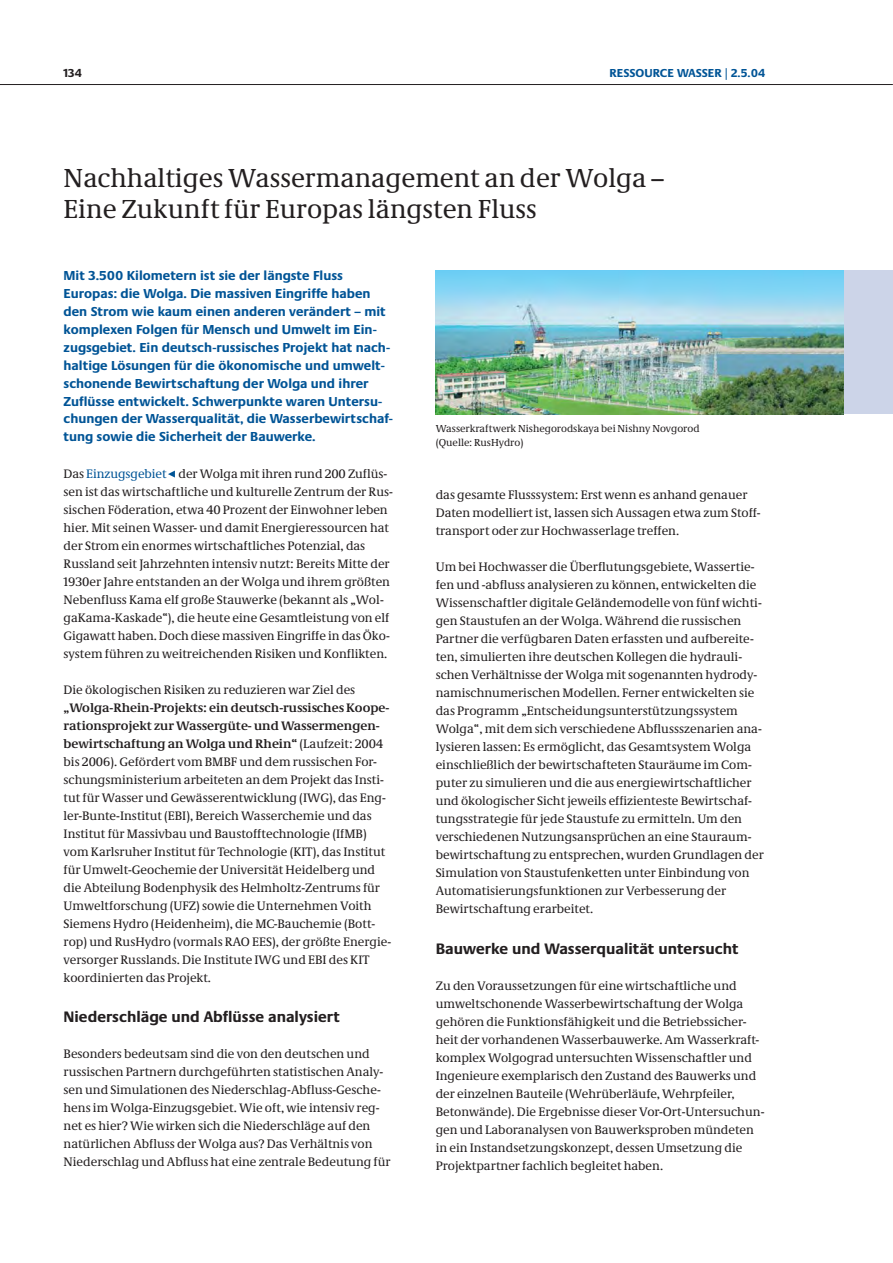
<style>
.page{position:relative;width:893px;height:1263px;background:#fff}
.page>*{position:absolute;margin:0;border:0;box-sizing:border-box;transform-origin:0 0}
.t1{font:27px/31.5px "Neue Demos";color:#231f20}
.t2{font:700 15.75px "Neue Praxis";color:#231f20}
.t3{font:700 13.5px/18px "Neue Praxis";color:#005496}
.t4{font:12.75px/18px "Neue Demos";color:#231f20}
.t5{font:700 12px "Neue Praxis";letter-spacing:.005em;color:#005496}
.t6{font:700 12px "Neue Praxis";color:#231f20}
.t7{font:10.5px/13.5px "Neue Demos";color:#231f20}
.s1{color:#005496}
.s2{font-weight:700}
</style>
<div class="page">
<svg style="left:168px;top:471px;width:7px;height:7px"></svg>
<hr style="left:0;top:84px;width:892px;height:1px;background:#231f20">
<div style="left:436px;top:270px;width:456px;height:144px;background:#ccd4e8"></div>
<img style="left:436px;top:270px;width:408px;height:144px">
<p class="t6" style="left:64px;top:68px;width:20px">134</p>
<p class="t5" style="left:609px;top:68px;width:157px">RESSOURCE WASSER | 2.5.04</p>
<h1 class="t1" style="left:64px;top:165px;width:602px">Nachhaltiges Wassermanagement an der Wolga –<br>Eine Zukunft für Europas längsten Fluss</h1>
<p class="t3" style="left:64px;top:267px;width:331px">Mit 3.500 Kilometern ist sie der längste Fluss Europas: die Wolga. Die massiven Eingriffe haben den Strom wie kaum einen anderen verändert – mit komplexen Folgen für Mensch und Umwelt im Ein&shy;zugsgebiet. Ein deutsch-russisches Projekt hat nach&shy;haltige Lösungen für die ökonomische und umwelt&shy;schonende Bewirtschaftung der Wolga und ihrer Zuflüsse entwickelt. Schwerpunkte waren Untersu&shy;chungen der Wasserqualität, die Wasserbewirtschaf&shy;tung sowie die Sicherheit der Bauwerke.</p>
<p class="t4" style="left:64px;top:465px;width:331px">Das <span class="s1">Einzugsgebiet</span> der Wolga mit ihren rund 200 Zuflüs&shy;sen ist das wirtschaftliche und kulturelle Zentrum der Rus&shy;sischen Föderation, etwa 40 Prozent der Einwohner leben hier. Mit seinen Wasser- und damit Energieressourcen hat der Strom ein enormes wirtschaftliches Potenzial, das Russland seit Jahrzehnten intensiv nutzt: Bereits Mitte der 1930er Jahre entstanden an der Wolga und ihrem größten Nebenfluss Kama elf große Stauwerke (bekannt als „Wol&shy;ga Kama-Kaskade“), die heute eine Gesamtleistung von elf Gigawatt haben. Doch diese massiven Eingriffe in das Öko&shy;system führen zu weitreichenden Risiken und Konflikten.</p>
<p class="t4" style="left:64px;top:681px;width:293px">Die ökologischen Risiken zu reduzieren war Ziel des</p>
<p class="t4" style="left:64px;top:699px;width:329px"><span class="s2">„Wolga-Rhein-Projekts: ein deutsch-russisches Koope&shy;rationsprojekt zur Wassergüte- und Wassermengen&shy;bewirtschaftung an Wolga und Rhein“</span> (Laufzeit: 2004 bis 2006). Gefördert vom BMBF und dem russischen For&shy;schungsministerium arbeiteten an dem Projekt das Insti&shy;tut für Wasser und Gewässerentwicklung (IWG), das Eng&shy;ler-Bunte-Institut (EBI), Bereich Wasserchemie und das Institut für Massivbau und Baustofftechnologie (IfMB) vom Karlsruher Institut für Technologie (KIT), das Institut für Umwelt-Geochemie der Universität Heidelberg und die Abteilung Bodenphysik des Helmholtz-Zentrums für Umweltforschung (UFZ) sowie die Unternehmen Voith Siemens Hydro (Heidenheim), die MC-Bauchemie (Bott&shy;rop) und RusHydro (vormals RAO EES), der größte Energie&shy;versorger Russlands. Die Institute IWG und EBI des KIT koordinierten das Projekt.</p>
<p class="t2" style="left:64px;top:1011px;width:278px">Niederschläge und Abflüsse analysiert</p>
<p class="t4" style="left:64px;top:1046px;width:328px">Besonders bedeutsam sind die von den deutschen und russischen Partnern durchgeführten statistischen Analy&shy;sen und Simulationen des Niederschlag-Abfluss-Gesche&shy;hens im Wolga-Einzugsgebiet. Wie oft, wie intensiv reg&shy;net es hier? Wie wirken sich die Niederschläge auf den natürlichen Abfluss der Wolga aus? Das Verhältnis von Niederschlag und Abfluss hat eine zentrale Bedeutung für</p>
<p class="t7" style="left:436px;top:423px;width:265px">Wasserkraftwerk Nishegorodskaya bei Nishny Novgorod (Quelle: RusHydro)</p>
<p class="t4" style="left:436px;top:487px;width:326px">das gesamte Flusssystem: Erst wenn es anhand genauer<br>Daten modelliert ist, lassen sich Aussagen etwa zum Stoff&shy;transport oder zur Hochwasserlage treffen.</p>
<p class="t4" style="left:436px;top:559px;width:330px">Um bei Hochwasser die Überflutungsgebiete, Wassertie&shy;fen und -abfluss analysieren zu können, entwickelten die Wissenschaftler digitale Geländemodelle von fünf wichti&shy;gen Staustufen an der Wolga. Während die russischen Partner die verfügbaren Daten erfassten und aufbereite&shy;ten, simulierten ihre deutschen Kollegen die hydrauli&shy;schen Verhältnisse der Wolga mit sogenannten hydrody&shy;namisch numerischen Modellen. Ferner entwickelten sie das Programm „Entscheidungsunterstützungssystem Wolga“, mit dem sich verschiedene Abflussszenarien ana&shy;lysieren lassen: Es ermöglicht, das Gesamtsystem Wolga einschließlich der bewirtschafteten Stauräume im Com&shy;puter zu simulieren und die aus energiewirtschaftlicher und ökologischer Sicht jeweils effizienteste Bewirtschaf&shy;tungsstrategie für jede Staustufe zu ermitteln. Um den verschiedenen Nutzungsansprüchen an eine Stauraum&shy;bewirtschaftung zu entsprechen, wurden Grundlagen der Simulation von Staustufenketten unter Einbindung von Automatisierungsfunktionen zur Verbesserung der Bewirtschaftung erarbeitet.</p>
<p class="t2" style="left:436px;top:943px;width:304px">Bauwerke und Wasserqualität untersucht</p>
<p class="t4" style="left:436px;top:978px;width:330px">Zu den Voraussetzungen für eine wirtschaftliche und umweltschonende Wasserbewirtschaftung der Wolga gehören die Funktionsfähigkeit und die Betriebssicher&shy;heit der vorhandenen Wasserbauwerke. Am Wasserkraft&shy;komplex Wolgograd untersuchten Wissenschaftler und Ingenieure exemplarisch den Zustand des Bauwerks und der einzelnen Bauteile (Wehrüberläufe, Wehrpfeiler, Betonwände). Die Ergebnisse dieser Vor-Ort-Untersuchun&shy;gen und Laboranalysen von Bauwerksproben mündeten in ein Instandsetzungskonzept, dessen Umsetzung die Projektpartner fachlich begleitet haben.</p>
</div>
